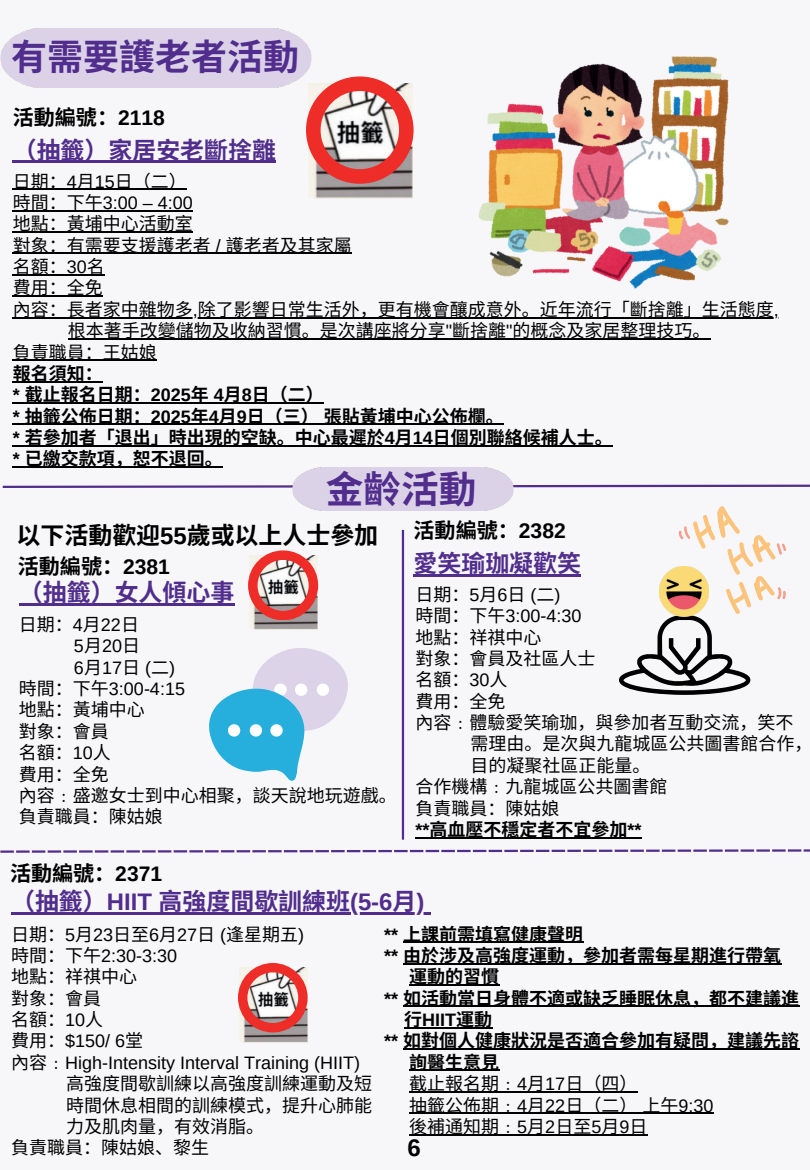
<style>
.page{position:relative;width:810px;height:1170px;background:#f7f7f9}
.page>*{position:absolute;margin:0;border:0;box-sizing:border-box;transform-origin:0 0}
.t1{font:700 37.65px "Noto Sans CJ Ksc";color:#512d8d}
.t2{font:700 36px "Noto Sans CJ Ksc";color:#512d8d}
.t3{font:700 24px "Noto Sans CJ Ksc";color:#512d8d}
.t4{font:700 24px "Noto Sans CJ Ksc";color:#000}
.t5{font:700 24px "Arimo";color:#000}
.t6{font:700 21px "Noto Sans CJ Ksc";color:#000}
.t7{font:18px/21.3px "Noto Sans CJ Ksc";color:#000}
.t8{font:700 18px/21.3px "Noto Sans CJ Ksc";color:#000}
.t9{font:18px/21.3px "Arimo";color:#000}
.t10{font:700 18px "Arimo";color:#000}
.s1{font-family:"Arimo"}
.s2{font-family:"Noto Sans CJ Ksc"}
.s3{font-family:"Arimo";font-weight:700}
.s4{font-weight:700}
</style>
<div class="page">
<svg style="left:2px;top:484px;width:808px;height:5px"></svg>
<div style="left:0;top:29px;width:312px;height:58px;background:#dcd2e7"></div>
<img style="left:309px;top:184px;width:104px;height:15px">
<svg style="left:306px;top:76px;width:108px;height:108px"></svg>
<div style="left:293px;top:468px;width:221px;height:42px;background:#dcd2e7"></div>
<img style="left:479px;top:57px;width:250px;height:232px">
<hr style="left:414px;top:574px;width:167px;height:2px;background:#512d8d">
<hr style="left:19px;top:603px;width:215px;height:2px;background:#512d8d">
<svg style="left:209px;top:648px;width:139px;height:133px"></svg>
<img style="left:250px;top:620px;width:68px;height:10px">
<svg style="left:248px;top:550px;width:70px;height:70px"></svg>
<hr style="left:402px;top:530px;width:2px;height:310px;background:#512d8d">
<hr style="left:416px;top:837px;width:226px;height:1px;background:#000">
<hr style="left:0;top:850px;width:14px;height:3px;background:#512d8d">
<hr style="left:16px;top:850px;width:14px;height:3px;background:#512d8d">
<svg style="left:32px;top:850px;width:29px;height:3px"></svg>
<hr style="left:63px;top:850px;width:14px;height:3px;background:#512d8d">
<hr style="left:79px;top:850px;width:14px;height:3px;background:#512d8d">
<svg style="left:95px;top:850px;width:29px;height:3px"></svg>
<hr style="left:126px;top:850px;width:14px;height:3px;background:#512d8d">
<hr style="left:142px;top:850px;width:14px;height:3px;background:#512d8d">
<svg style="left:158px;top:849px;width:596px;height:4px"></svg>
<hr style="left:756px;top:849px;width:14px;height:3px;background:#512d8d">
<hr style="left:772px;top:849px;width:14px;height:3px;background:#512d8d">
<svg style="left:788px;top:849px;width:22px;height:3px"></svg>
<img style="left:240px;top:1032px;width:67px;height:10px">
<svg style="left:238px;top:963px;width:70px;height:69px"></svg>
<svg style="left:619px;top:506px;width:167px;height:189px"></svg>
<hr style="left:13px;top:189px;width:174px;height:1px;background:#000">
<hr style="left:13px;top:210px;width:180px;height:1px;background:#000">
<hr style="left:13px;top:231px;width:180px;height:2px;background:#000">
<hr style="left:13px;top:253px;width:339px;height:1px;background:#000">
<hr style="left:13px;top:274px;width:92px;height:1px;background:#000">
<hr style="left:13px;top:296px;width:90px;height:1px;background:#000">
<hr style="left:13px;top:317px;width:766px;height:1px;background:#000">
<hr style="left:68px;top:338px;width:643px;height:1px;background:#000">
<hr style="left:13px;top:360px;width:144px;height:1px;background:#000">
<hr style="left:13px;top:381px;width:90px;height:1px;background:#000">
<hr style="left:13px;top:402px;width:311px;height:2px;background:#000">
<hr style="left:13px;top:424px;width:491px;height:1px;background:#000">
<hr style="left:13px;top:445px;width:600px;height:1px;background:#000">
<hr style="left:13px;top:467px;width:210px;height:1px;background:#000">
<hr style="left:13px;top:161px;width:263px;height:2px;background:#512d8d">
<hr style="left:11px;top:913px;width:413px;height:2px;background:#512d8d">
<svg style="left:424px;top:913px;width:7px;height:2px"></svg>
<hr style="left:403px;top:942px;width:180px;height:1px;background:#000">
<hr style="left:403px;top:963px;width:378px;height:1px;background:#000">
<hr style="left:409px;top:984px;width:90px;height:2px;background:#000">
<hr style="left:403px;top:1006px;width:396px;height:1px;background:#000">
<hr style="left:404px;top:1027px;width:88px;height:1px;background:#000">
<hr style="left:403px;top:1049px;width:396px;height:1px;background:#000">
<hr style="left:409px;top:1070px;width:90px;height:1px;background:#000">
<hr style="left:409px;top:1091px;width:228px;height:1px;background:#000">
<hr style="left:409px;top:1113px;width:304px;height:1px;background:#000">
<hr style="left:409px;top:1134px;width:238px;height:1px;background:#000">
<h2 class="t2" style="left:11px;top:36px;width:290px">有需要護老者活動</h2>
<p class="t6" style="left:13px;top:106px;width:154px">活動編號：<span class="s1">2118</span></p>
<h3 class="t3" style="left:13px;top:136px;width:265px">（抽籤）家居安老斷捨離</h3>
<p class="t7" style="left:13px;top:171px;width:176px">日期：<span class="s1">4</span>月 <span class="s1">15</span>日（二）</p>
<p class="t9" style="left:13px;top:192px;width:182px"><span class="s2">時間：下午</span>3:00 – 4:00</p>
<p class="t7" style="left:13px;top:214px;width:182px">地點：黃埔中心活動室</p>
<p class="t7" style="left:13px;top:235px;width:341px">對象：有需要支援護老者 <span class="s1">/</span> 護老者及其家屬</p>
<p class="t7" style="left:13px;top:256px;width:94px">名額：<span class="s1">30</span>名</p>
<p class="t7" style="left:13px;top:278px;width:92px">費用：全免</p>
<p class="t7" style="left:13px;top:299px;width:768px">內容：長者家中雜物多<span class="s1">,</span>除了影響日常生活外，更有機會釀成意外。近年流行「斷捨離」生活態度<span class="s1">,</span></p>
<p class="t7" style="left:68px;top:320px;width:644px">根本著手改變儲物及收納習慣。是次講座將分享<span class="s1">"</span>斷捨離<span class="s1">"</span>的概念及家居整理技巧。</p>
<p class="t7" style="left:13px;top:342px;width:146px">負責職員：王姑娘</p>
<p class="t8" style="left:13px;top:363px;width:602px">報名須知：<br><span class="s1">*</span> 截止報名日期：<span class="s1">2025</span>年 <span class="s1">4</span>月 <span class="s1">8</span>日（二）<br><span class="s1">*</span> 抽籤公佈日期：<span class="s1">2025</span>年<span class="s1">4</span>月 <span class="s1">9</span>日（三）張貼黃埔中心公佈欄。<br><span class="s1">*</span> 若參加者「退出」時出現的空缺。中心最遲於<span class="s1">4</span>月 <span class="s1">14</span>日個別聯絡候補人士。<span class="s1">*</span> 已繳交款項，恕不退回。</p>
<h1 class="t1" style="left:326px;top:468px;width:152px">金齡活動</h1>
<h3 class="t4" style="left:17px;top:522px;width:363px">以下活動歡迎<span class="s1">55</span>歲或以上人士參加</h3>
<p class="t6" style="left:414px;top:518px;width:154px">活動編號：<span class="s1">2382</span></p>
<p class="t6" style="left:18px;top:554px;width:154px">活動編號：<span class="s1">2381</span></p>
<h3 class="t3" style="left:414px;top:549px;width:169px">愛笑瑜珈凝歡笑</h3>
<h3 class="t3" style="left:19px;top:578px;width:217px">（抽籤）女人傾心事</h3>
<p class="t7" style="left:19px;top:614px;width:115px">日期：<span class="s1">4</span>月<span class="s1">22</span>日</p>
<p class="t9" style="left:74px;top:636px;width:61px">5<span class="s2">月</span> 20<span class="s2">日</span></p>
<p class="t9" style="left:74px;top:657px;width:103px">6<span class="s2">月</span> 17<span class="s2">日</span> (<span class="s2">二</span>)</p>
<p class="t9" style="left:19px;top:678px;width:168px"><span class="s2">時間：下午</span>3:00-4:15</p>
<p class="t7" style="left:19px;top:700px;width:380px">地點：黃埔中心<br>對象：會員<br>名額：<span class="s1">10</span>人<br>費用：全免<br>內容﹕盛邀女士到中心相聚，談天說地玩遊戲。負責職員：陳姑娘</p>
<p class="t7" style="left:416px;top:584px;width:147px">日期：<span class="s1">5</span>月<span class="s1">6</span>日 <span class="s1">(</span>二<span class="s1">)</span></p>
<p class="t9" style="left:416px;top:605px;width:168px"><span class="s2">時間：下午</span>3:00-4:30</p>
<p class="t7" style="left:416px;top:627px;width:126px">地點：祥祺中心</p>
<p class="t7" style="left:416px;top:648px;width:180px">對象：會員及社區人士</p>
<p class="t7" style="left:416px;top:669px;width:92px">名額：<span class="s1">30</span>人</p>
<p class="t7" style="left:416px;top:691px;width:91px">費用：全免</p>
<p class="t7" style="left:416px;top:712px;width:380px">內容﹕體驗愛笑瑜珈，與參加者互動交流，笑不</p>
<p class="t7" style="left:471px;top:734px;width:344px">需理由。是次與九龍城區公共圖書館合作，</p>
<p class="t7" style="left:471px;top:755px;width:181px">目的凝聚社區正能量。</p>
<p class="t7" style="left:416px;top:776px;width:253px">合作機構﹕九龍城區公共圖書館</p>
<p class="t7" style="left:416px;top:798px;width:145px">負責職員：陳姑娘</p>
<p class="t8" style="left:416px;top:819px;width:228px"><span class="s1">**</span>高血壓不穩定者不宜參加<span class="s1">**</span></p>
<p class="t6" style="left:10px;top:861px;width:154px">活動編號：<span class="s1">2371</span></p>
<h3 class="t3" style="left:11px;top:888px;width:415px">（抽籤）<span class="s1">HIIT</span> 高強度間歇訓練班<span class="s1">(5-6</span>月 <span class="s1">)</span></h3>
<p class="t7" style="left:11px;top:924px;width:295px">日期：<span class="s1">5</span>月 <span class="s1">23</span>日至<span class="s1">6</span>月 <span class="s1">27</span>日 <span class="s1">(</span>逢星期五<span class="s1">)</span></p>
<p class="t9" style="left:11px;top:945px;width:168px"><span class="s2">時間：下午</span>2:30-3:30</p>
<p class="t7" style="left:11px;top:966px;width:126px">地點：祥祺中心對象：會員<br>名額：<span class="s1">10</span>人</p>
<p class="t9" style="left:11px;top:1031px;width:351px"><span class="s2">費用：</span>$150/ 6<span class="s2">堂<br>內容﹕</span>High-Intensity Interval Training (HIIT)</p>
<p class="t7" style="left:66px;top:1073px;width:307px">高強度間歇訓練以高強度訓練運動及短</p>
<p class="t7" style="left:66px;top:1095px;width:308px">時間休息相間的訓練模式，提升心肺能</p>
<p class="t7" style="left:66px;top:1116px;width:199px">力及肌肉量，有效消脂。</p>
<p class="t7" style="left:11px;top:1137px;width:197px">負責職員：陳姑娘、黎生</p>
<p class="t8" style="left:384px;top:924px;width:201px"><span class="s1">**</span> 上課前需填寫健康聲明</p>
<p class="t8" style="left:384px;top:945px;width:399px"><span class="s1">**</span> 由於涉及高強度運動，參加者需每星期進行帶氧</p>
<p class="t8" style="left:409px;top:966px;width:91px">運動的習慣</p>
<p class="t8" style="left:384px;top:988px;width:417px"><span class="s1">**</span> 如活動當日身體不適或缺乏睡眠休息，都不建議進</p>
<p class="t10" style="left:404px;top:1007px;width:89px"><span class="s2">行</span>HIIT<span class="s2">運動</span></p>
<p class="t7" style="left:409px;top:1031px;width:392px;text-indent:-25px"><span class="s3">**</span> <span class="s4">如對個人健康狀況是否適合參加有疑問，建議先諮詢醫生意見<br></span>截止報名期﹕<span class="s1">4</span>月 <span class="s1">17</span>日（四）<br>抽籤公佈期﹕<span class="s1">4</span>月 <span class="s1">22</span>日（二）上午<span class="s1">9:30<br></span>後補通知期﹕<span class="s1">5</span>月 <span class="s1">2</span>日至<span class="s1">5</span>月 <span class="s1">9</span>日</p>
<h3 class="t5" style="left:408px;top:1132px;width:15px">6</h3>
</div>
